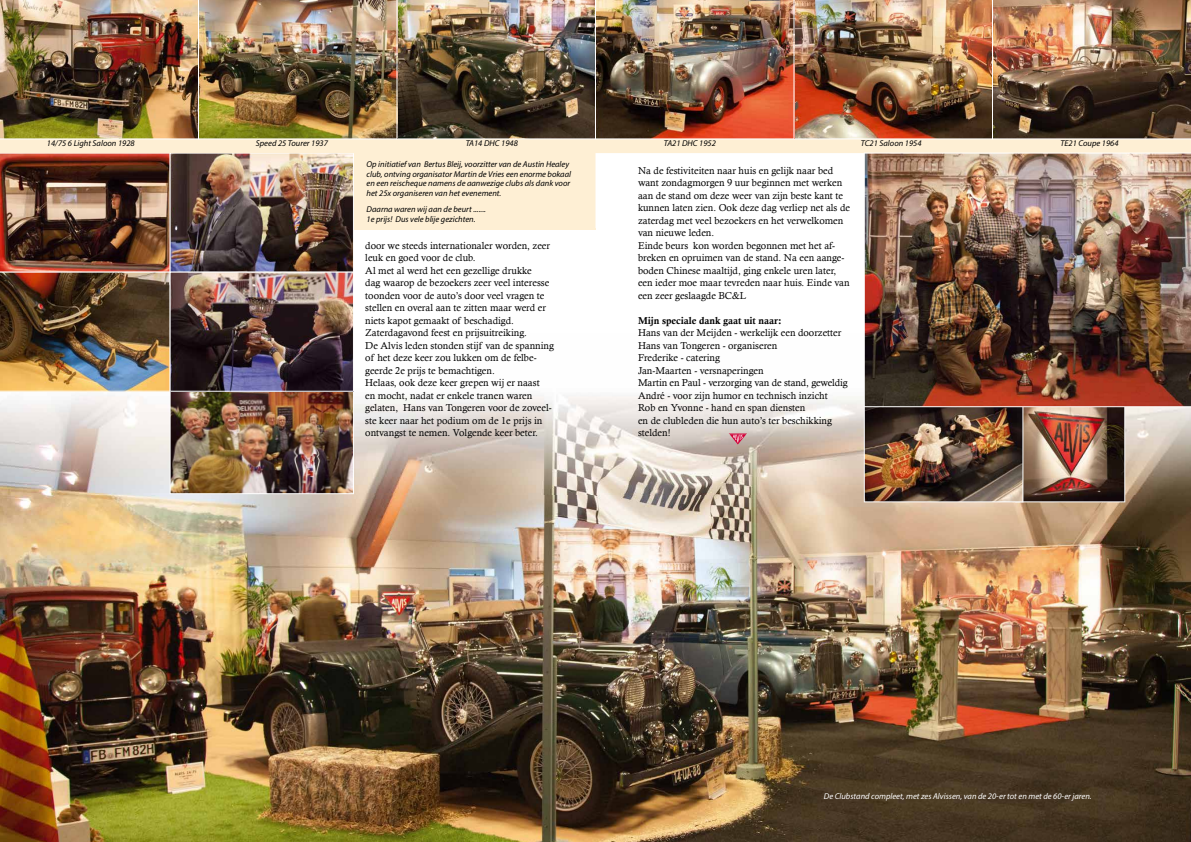
<style>
.page{position:relative;width:1191px;height:842px;background:#fff}
.page>*{position:absolute;margin:0;border:0;box-sizing:border-box;transform-origin:0 0}
.t1{font:10px/12.5px "Calisto";color:#000}
.t2{font:10px "Calis MT Bol";color:#000}
.t3{font:italic 8.5px/10px "Myriad Pro";color:#000}
.t4{font:italic 8.5px "Myriad Pro";color:#fff}
</style>
<div class="page">
<img style="left:0;top:228px;width:1191px;height:614px">
<svg style="left:293px;top:808px;width:9px;height:8px"></svg>
<svg style="left:889px;top:808px;width:8px;height:8px"></svg>
<img style="left:0;top:153px;width:595px;height:341px">
<div style="left:0;top:113px;width:1191px;height:40px;background:#feefd4"></div>
<img style="left:864px;top:407px;width:261px;height:95px">
<img style="left:863px;top:153px;width:328px;height:254px">
<img style="left:0;top:0;width:1191px;height:139px">
<svg style="left:728px;top:433px;width:19px;height:11px"></svg>
<p class="t3" style="left:47px;top:138px;width:89px">14/75 6 Light Saloon 1928</p>
<p class="t3" style="left:256px;top:138px;width:73px">Speed 25 Tourer 1937</p>
<p class="t3" style="left:466px;top:138px;width:54px">TA14 DHC 1948</p>
<p class="t3" style="left:366px;top:158px;width:206px">Op initiatief van Bertus Bleij, voorzitter van de Austin Healey club, ontving organisator Martin de Vries een enorme bokaal en een reischeque namens de aanwezige clubs als dank voor het 25x organiseren van het evenement.</p>
<p class="t3" style="left:366px;top:204px;width:121px">Daarna waren wij aan de beurt .......<br>1e prijs! Dus vele blije gezichten.</p>
<p class="t1" style="left:365px;top:239px;width:190px">door we steeds internationaler worden, zeer leuk en goed voor de club.<br>Al met al werd het een gezellige drukke<br>dag waarop de bezoekers zeer veel interesse toonden voor de auto’s door veel vragen te stellen en overal aan te zitten maar werd er niets kapot gemaakt of beschadigd.<br>Zaterdagavond feest en prijsuitreiking.<br>De Alvis leden stonden stijf van de spanning of het deze keer zou lukken om de felbe&shy;geerde 2e prijs te bemachtigen.<br>Helaas, ook deze keer grepen wij er naast<br>en mocht, nadat er enkele tranen waren gelaten, Hans van Tongeren voor de zoveel&shy;ste keer naar het podium om de 1e prijs in ontvangst te nemen. Volgende keer beter.</p>
<p class="t3" style="left:664px;top:138px;width:54px">TA21 DHC 1952</p>
<p class="t3" style="left:861px;top:138px;width:62px">TC21 Saloon 1954</p>
<p class="t3" style="left:1060px;top:138px;width:60px">TE21 Coupe 1964</p>
<p class="t1" style="left:638px;top:164px;width:213px">Na de festiviteiten naar huis en gelijk naar bed want zondagmorgen 9 uur beginnen met werken aan de stand om deze weer van zijn beste kant te kunnen laten zien. Ook deze dag verliep net als de zaterdag met veel bezoekers en het verwelkomen van nieuwe leden.<br>Einde beurs kon worden begonnen met het af&shy;breken en opruimen van de stand. Na een aange&shy;boden Chinese maaltijd, ging enkele uren later, een ieder moe maar tevreden naar huis. Einde van een zeer geslaagde BC&amp;L</p>
<p class="t2" style="left:638px;top:314px;width:145px">Mijn speciale dank gaat uit naar:</p>
<p class="t1" style="left:638px;top:326px;width:211px">Hans van der Meijden - werkelijk een doorzetter Hans van Tongeren - organiseren<br>Frederike - catering<br>Jan-Maarten - versnaperingen<br>Martin en Paul - verzorging van de stand, geweldig André - voor zijn humor en technisch inzicht<br>Rob en Yvonne - hand en span diensten<br>en de clubleden die hun auto’s ter beschikking stelden!</p>
<p class="t4" style="left:823px;top:790px;width:269px">De Clubstand compleet, met zes Alvissen, van de 20-er tot en met de 60-er jaren.</p>
</div>
